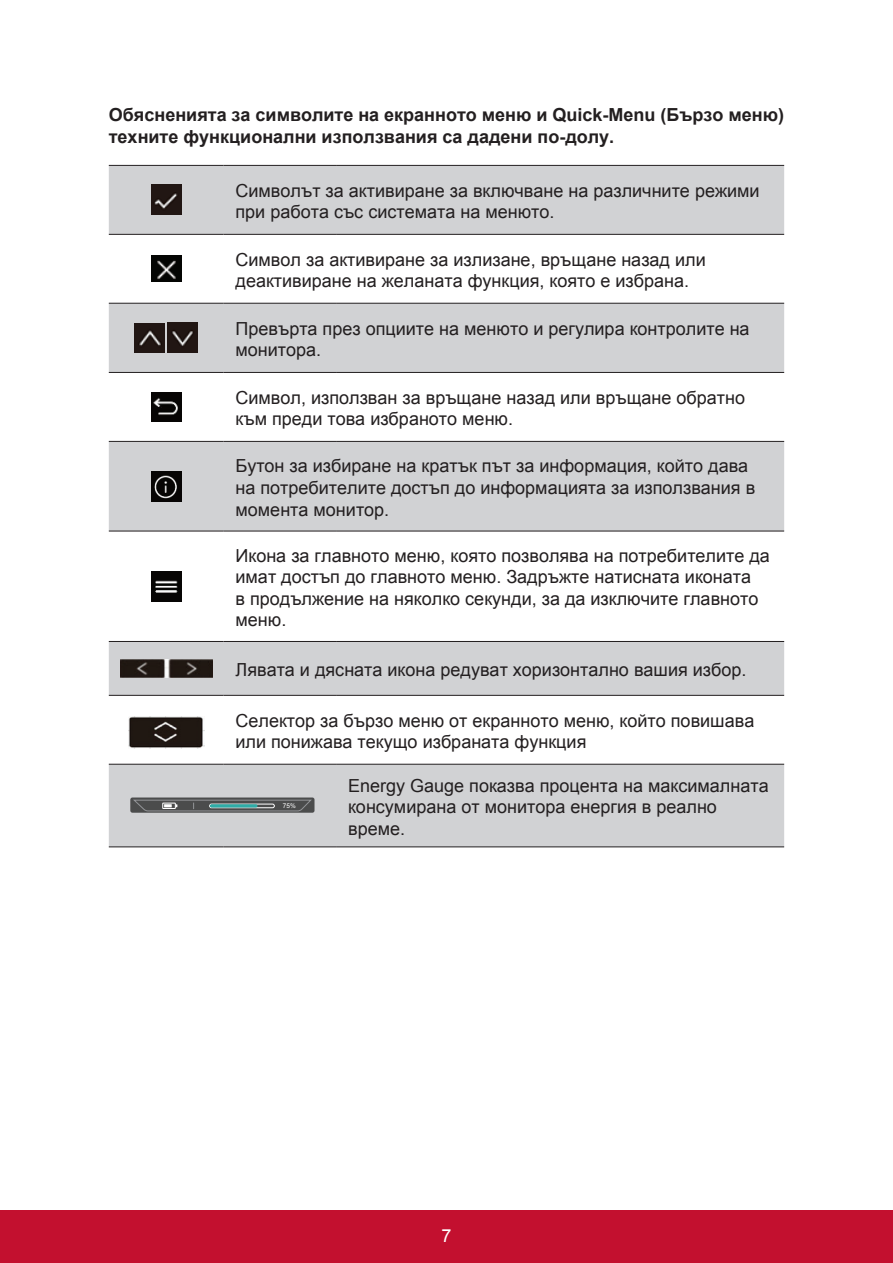
<style>
.page{position:relative;width:893px;height:1263px;background:#fff}
.page>*{position:absolute;margin:0;border:0;box-sizing:border-box;transform-origin:0 0}
.t1{font:18px/21.6px "Arial";color:#231f20}
.t2{font:700 18px/21.6px "Arial";color:#231f20}
.t3{font:18px "Arial";color:#fff}
.t4{font:6.45px "Arial";color:#fff}
</style>
<div class="page">
<div style="left:0;top:1210px;width:892px;height:53px;background:#c3102f"></div>
<svg style="left:109px;top:166px;width:674px;height:680px;fill:#d1d2d4"></svg>
<hr style="left:109px;top:165px;width:114px;height:1px;background:#231f20">
<hr style="left:223px;top:165px;width:113px;height:1px;background:#231f20">
<hr style="left:336px;top:165px;width:447px;height:1px;background:#231f20">
<hr style="left:109px;top:234px;width:114px;height:1px;background:#231f20">
<hr style="left:223px;top:234px;width:113px;height:1px;background:#231f20">
<hr style="left:336px;top:234px;width:447px;height:1px;background:#231f20">
<hr style="left:109px;top:303px;width:114px;height:1px;background:#231f20">
<hr style="left:223px;top:303px;width:113px;height:1px;background:#231f20">
<hr style="left:336px;top:303px;width:447px;height:1px;background:#231f20">
<hr style="left:109px;top:372px;width:114px;height:1px;background:#231f20">
<hr style="left:223px;top:372px;width:113px;height:1px;background:#231f20">
<hr style="left:336px;top:372px;width:447px;height:1px;background:#231f20">
<hr style="left:109px;top:441px;width:114px;height:1px;background:#231f20">
<hr style="left:223px;top:441px;width:113px;height:1px;background:#231f20">
<hr style="left:336px;top:441px;width:447px;height:1px;background:#231f20">
<hr style="left:109px;top:530px;width:114px;height:1px;background:#231f20">
<hr style="left:223px;top:530px;width:113px;height:1px;background:#231f20">
<hr style="left:336px;top:530px;width:447px;height:1px;background:#231f20">
<hr style="left:109px;top:641px;width:114px;height:1px;background:#231f20">
<hr style="left:223px;top:641px;width:113px;height:1px;background:#231f20">
<hr style="left:336px;top:641px;width:447px;height:1px;background:#231f20">
<hr style="left:109px;top:695px;width:114px;height:1px;background:#231f20">
<hr style="left:223px;top:695px;width:113px;height:1px;background:#231f20">
<hr style="left:336px;top:695px;width:447px;height:1px;background:#231f20">
<hr style="left:109px;top:764px;width:114px;height:1px;background:#231f20">
<hr style="left:223px;top:764px;width:113px;height:1px;background:#231f20">
<hr style="left:336px;top:764px;width:447px;height:1px;background:#231f20">
<hr style="left:109px;top:846px;width:114px;height:1px;background:#231f20">
<hr style="left:223px;top:846px;width:113px;height:1px;background:#231f20">
<hr style="left:336px;top:846px;width:447px;height:1px;background:#231f20">
<img style="left:151px;top:185px;width:30px;height:30px">
<img style="left:151px;top:256px;width:30px;height:26px">
<img style="left:135px;top:323px;width:29px;height:30px">
<img style="left:168px;top:323px;width:29px;height:29px">
<img style="left:151px;top:392px;width:30px;height:30px">
<img style="left:151px;top:471px;width:30px;height:30px">
<img style="left:151px;top:571px;width:30px;height:30px">
<img style="left:121px;top:660px;width:91px;height:17px">
<img style="left:128px;top:716px;width:76px;height:32px">
<div style="left:130px;top:797px;width:184px;height:15px;background:#4b4c4c;border-radius:2px"></div>
<svg style="left:133px;top:799px;width:179px;height:12px"></svg>
<div style="left:162px;top:803px;width:13px;height:5px;border:1px solid #fff"></div>
<div style="left:209px;top:804px;width:65px;height:4px;border:1px solid #fff;border-radius:2px"></div>
<hr style="left:210px;top:804px;width:47px;height:3px;background:#2eaca7;border-radius:2px">
<p class="t2" style="left:109px;top:105px;width:676px">Обясненията за символите на екранното меню и Quick-Menu (Бързо меню) техните функционални използвания са дадени по-долу.</p>
<p class="t1" style="left:235px;top:180px;width:525px">Символът за активиране за включване на различните режими при работа със системата на менюто.</p>
<p class="t1" style="left:235px;top:249px;width:471px">Символ за активиране за излизане, връщане назад или деактивиране на желаната функция, която е избрана.</p>
<p class="t1" style="left:235px;top:318px;width:515px">Превърта през опциите на менюто и регулира контролите на монитора.</p>
<p class="t1" style="left:235px;top:387px;width:511px">Символ, използван за връщане назад или връщане обратно към преди това избраното меню.</p>
<p class="t1" style="left:235px;top:455px;width:521px">Бутон за избиране на кратък път за информация, който дава на потребителите достъп до информацията за използвания в момента монитор.</p>
<p class="t1" style="left:235px;top:544px;width:535px">Икона за главното меню, която позволява на потребителите да имат достъп до главното меню. Задръжте натисната иконата<br>в продължение на няколко секунди, за да изключите главното меню.</p>
<p class="t1" style="left:235px;top:659px;width:512px">Лявата и дясната икона редуват хоризонтално вашия избор.</p>
<p class="t1" style="left:235px;top:709px;width:520px">Селектор за бързо меню от екранното меню, който повишава или понижава текущо избраната функция</p>
<p class="t4" style="left:283px;top:801px;width:14px">75%</p>
<p class="t1" style="left:348px;top:774px;width:422px">Energy Gauge показва процента на максималната консумирана от монитора енергия в реално време.</p>
<p class="t3" style="left:441px;top:1223px;width:12px">7</p>
</div>
